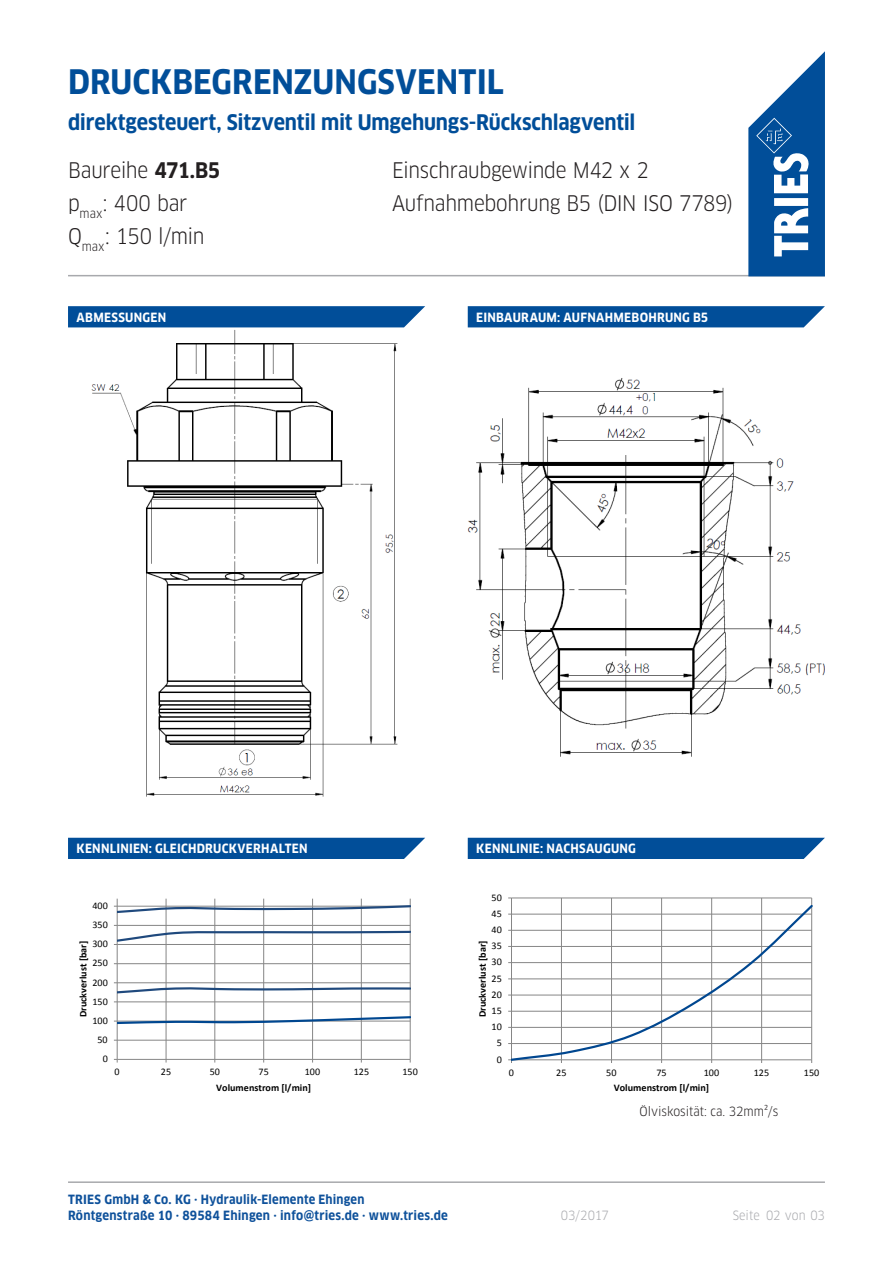
<style>
.page{position:relative;width:893px;height:1263px;background:#fff}
.page>*{position:absolute;margin:0;border:0;box-sizing:border-box;transform-origin:0 0}
.t1{font:700 33px "Clan OT Narr";color:#014e99}
.t2{font:21px "Clan OT Narr";letter-spacing:-.015em;color:#231f20}
.t3{font:700 21px "Clan OT Narr";letter-spacing:-.005em;color:#014e99}
.t4{font:700 12.45px/16.5px "Clan OT Narr";letter-spacing:.02em;color:#0e519b}
.t5{font:700 12.45px "Clan OT Narr";letter-spacing:.02em;color:#fff}
.t6{font:12.45px "Clan OT Narr";color:#231f20}
.t7{font:12.45px "Clan OT Narr";letter-spacing:-.005em;color:#a8a9ad}
.t8{font:10.2px "Calibri";color:#000}
.t9{font:700 10.2px "Calibri";letter-spacing:.005em;color:#000}
.t10{font:10.05px "Calibri";color:#000}
.t11{font:700 10.05px "Calibri";letter-spacing:.005em;color:#000}
.s1{font-weight:700}
</style>
<div class="page">
<hr style="left:68px;top:275px;width:757px;height:1px;background:#a8a9ad">
<svg style="left:748px;top:51px;width:77px;height:225px"></svg>
<hr style="left:68px;top:1181px;width:757px;height:2px;background:#a8a9ad">
<svg style="left:68px;top:306px;width:357px;height:21px;background:#0a549c"></svg>
<img style="left:468px;top:378px;width:357px;height:379px">
<div style="left:68px;top:838px;width:357px;height:21px;background:#014e99"></div>
<svg style="left:468px;top:306px;width:357px;height:21px;background:#0a549c"></svg>
<img style="left:91px;top:330px;width:307px;height:467px">
<div style="left:468px;top:838px;width:357px;height:21px;background:#014e99"></div>
<hr style="left:511px;top:897px;width:301px;height:1px;background:#868686">
<hr style="left:561px;top:898px;width:1px;height:162px;background:#868686">
<hr style="left:611px;top:898px;width:1px;height:162px;background:#868686">
<hr style="left:661px;top:898px;width:1px;height:162px;background:#868686">
<hr style="left:711px;top:898px;width:1px;height:162px;background:#868686">
<hr style="left:761px;top:898px;width:1px;height:162px;background:#868686">
<hr style="left:811px;top:898px;width:1px;height:162px;background:#868686">
<hr style="left:511px;top:898px;width:1px;height:162px;background:#868686">
<svg style="left:511px;top:903px;width:301px;height:157px"></svg>
<hr style="left:117px;top:1040px;width:293px;height:1px;background:#868686">
<hr style="left:117px;top:1001px;width:293px;height:1px;background:#868686">
<hr style="left:117px;top:963px;width:293px;height:1px;background:#868686">
<hr style="left:166px;top:899px;width:1px;height:160px;background:#868686">
<hr style="left:214px;top:899px;width:1px;height:160px;background:#868686">
<hr style="left:263px;top:899px;width:1px;height:160px;background:#868686">
<hr style="left:312px;top:899px;width:1px;height:160px;background:#868686">
<hr style="left:361px;top:899px;width:1px;height:160px;background:#868686">
<hr style="left:410px;top:899px;width:1px;height:160px;background:#868686">
<hr style="left:117px;top:899px;width:1px;height:160px;background:#868686">
<hr style="left:117px;top:1059px;width:293px;height:1px;background:#868686">
<svg style="left:114px;top:1015px;width:297px;height:10px"></svg>
<svg style="left:114px;top:982px;width:297px;height:13px"></svg>
<svg style="left:114px;top:925px;width:297px;height:20px"></svg>
<svg style="left:114px;top:904px;width:297px;height:10px"></svg>
<p class="t1" style="left:68px;top:63px;width:437px">DRUCKBEGRENZUNGSVENTIL</p>
<p class="t3" style="left:68px;top:111px;width:569px">direktgesteuert, Sitzventil mit Umgehungs-Rückschlagventil</p>
<p class="t2" style="left:68px;top:158px;width:154px">Baureihe <span class="s1">471.B5</span></p>
<p class="t2" style="left:392px;top:158px;width:258px">Einschraubgewinde M42 x 2</p>
<p class="t2" style="left:68px;top:191px;width:121px">p<sub>max</sub>: 400 bar</p>
<p class="t2" style="left:392px;top:191px;width:343px">Aufnahmebohrung B5 (DIN ISO 7789)</p>
<p class="t2" style="left:68px;top:224px;width:138px">Q<sub>max</sub>: 150 l/min</p>
<p class="t5" style="left:77px;top:310px;width:91px">ABMESSUNGEN</p>
<p class="t5" style="left:476px;top:310px;width:233px">EINBAURAUM: AUFNAHMEBOHRUNG B5</p>
<p class="t5" style="left:77px;top:841px;width:232px">KENNLINIEN: GLEICHDRUCKVERHALTEN</p>
<p class="t5" style="left:476px;top:841px;width:161px">KENNLINIE: NACHSAUGUNG</p>
<p class="t10" style="left:92px;top:899px;width:17px">400</p>
<p class="t8" style="left:492px;top:891px;width:12px">50</p>
<p class="t8" style="left:492px;top:907px;width:12px">45</p>
<p class="t10" style="left:92px;top:918px;width:17px">350</p>
<p class="t8" style="left:492px;top:923px;width:12px">40</p>
<p class="t10" style="left:92px;top:938px;width:17px">300</p>
<p class="t11" style="left:77px;top:1017px;width:78px;rotate:-90deg">Druckverlust [bar]</p>
<p class="t10" style="left:92px;top:957px;width:17px">250</p>
<p class="t10" style="left:92px;top:976px;width:17px">200</p>
<p class="t10" style="left:92px;top:995px;width:17px">150</p>
<p class="t10" style="left:92px;top:1014px;width:17px">100</p>
<p class="t9" style="left:476px;top:1017px;width:78px;rotate:-90deg">Druckverlust [bar]</p>
<p class="t8" style="left:492px;top:939px;width:12px">35</p>
<p class="t8" style="left:492px;top:956px;width:12px">30</p>
<p class="t8" style="left:492px;top:972px;width:12px">25</p>
<p class="t8" style="left:492px;top:988px;width:12px">20</p>
<p class="t8" style="left:492px;top:1004px;width:12px">15</p>
<p class="t8" style="left:492px;top:1020px;width:12px">10</p>
<p class="t10" style="left:98px;top:1033px;width:12px">50</p>
<p class="t8" style="left:497px;top:1036px;width:7px">5</p>
<p class="t10" style="left:103px;top:1052px;width:7px">0</p>
<p class="t8" style="left:497px;top:1053px;width:7px">0</p>
<p class="t10" style="left:115px;top:1066px;width:7px">0</p>
<p class="t10" style="left:161px;top:1066px;width:12px">25</p>
<p class="t10" style="left:210px;top:1066px;width:12px">50</p>
<p class="t10" style="left:259px;top:1066px;width:12px">75</p>
<p class="t10" style="left:305px;top:1066px;width:17px">100</p>
<p class="t10" style="left:354px;top:1066px;width:17px">125</p>
<p class="t10" style="left:402px;top:1066px;width:17px">150</p>
<p class="t8" style="left:509px;top:1066px;width:7px">0</p>
<p class="t8" style="left:556px;top:1066px;width:12px">25</p>
<p class="t8" style="left:606px;top:1066px;width:12px">50</p>
<p class="t8" style="left:656px;top:1066px;width:12px">75</p>
<p class="t8" style="left:704px;top:1066px;width:17px">100</p>
<p class="t8" style="left:754px;top:1066px;width:17px">125</p>
<p class="t8" style="left:804px;top:1066px;width:17px">150</p>
<p class="t11" style="left:216px;top:1081px;width:96px">Volumenstrom [l/min]</p>
<p class="t9" style="left:614px;top:1081px;width:97px">Volumenstrom [l/min]</p>
<p class="t6" style="left:639px;top:1104px;width:140px">Ölviskosität: ca. 32mm²/s</p>
<p class="t4" style="left:68px;top:1191px;width:381px">TRIES GmbH &amp; Co. KG · Hydraulik-Elemente Ehingen<br>Röntgenstraße 10 · 89584 Ehingen · info@tries.de · www.tries.de</p>
<p class="t7" style="left:561px;top:1208px;width:50px">03/2017</p>
<p class="t7" style="left:733px;top:1208px;width:94px">Seite 02 von 03</p>
</div>
